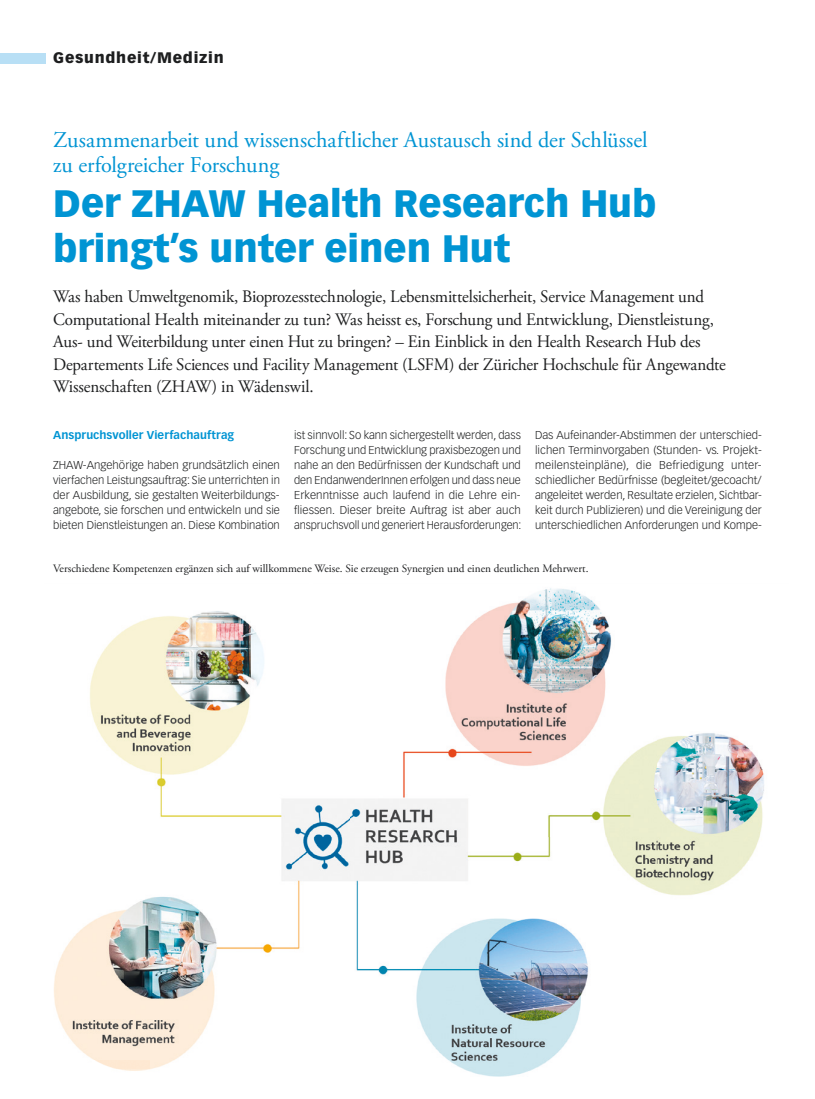
<style>
.page{position:relative;width:815px;height:1099px;background:#fff}
.page>*{position:absolute;margin:0;border:0;box-sizing:border-box;transform-origin:0 0}
.t1{font:900 37.5px/45px "Vectora LT Std";color:#0094d3}
.t2{font:22.5px/25px "Adobe Garamond Pro";color:#0094d3}
.t3{font:17.5px/22.5px "Adobe Garamond Pro";letter-spacing:-.01em;color:#1d1e1f}
.t4{font:900 15px "Vectora LT Std";letter-spacing:.05em;color:#1d1e1f}
.t5{font:300 11.25px/15px "Vectora LT Std";color:#1d1e1f;text-align:justify}
.t6{font:11.25px "Adobe Garamond Pro";color:#1d1e1f}
.t7{font:700 11.25px "Vectora LT Std";letter-spacing:.01em;color:#0094d3}
</style>
<div class="page">
<div style="left:0;top:53px;width:45px;height:10px;background:#b8dff5"></div>
<img style="left:90px;top:588px;width:567px;height:249px">
<img style="left:657px;top:733px;width:107px;height:163px">
<img style="left:54px;top:837px;width:559px;height:240px">
<img style="left:613px;top:837px;width:45px;height:59px">
<img style="left:54px;top:1056px;width:23px;height:12px">
<img style="left:93px;top:1060px;width:57px;height:8px">
<h3 class="t4" style="left:53px;top:49px;width:172px">Gesundheit/Medizin</h3>
<h2 class="t2" style="left:53px;top:128px;width:596px">Zusammenarbeit und wissenschaftlicher Austausch sind der Schlüssel zu erfolgreicher Forschung</h2>
<h1 class="t1" style="left:53px;top:180px;width:605px">Der ZHAW Health Research Hub bringt’s unter einen Hut</h1>
<p class="t3" style="left:53px;top:286px;width:674px">Was haben Umweltgenomik, Bioprozesstechnologie, Lebensmittelsicherheit, Service Management und Computational Health miteinander zu tun? Was heisst es, Forschung und Entwicklung, Dienstleistung, Aus- und Weiterbildung unter einen Hut zu bringen? – Ein Einblick in den Health Research Hub des Departements Life Sciences und Facility Management (LSFM) der Züricher Hochschule für Angewandte Wissenschaften (ZHAW) in Wädenswil.</p>
<p class="t7" style="left:53px;top:428px;width:183px">Anspruchsvoller Vierfachauftrag</p>
<p class="t5" style="left:53px;top:458px;width:228px">ZHAW-Angehörige haben grundsätzlich einen vierfachen Leistungsauftrag: Sie unterrichten in der Ausbildung, sie gestalten Weiterbildungs&shy;angebote, sie forschen und entwickeln und sie bieten Dienstleistungen an. Diese Kombination</p>
<p class="t5" style="left:294px;top:428px;width:229px">ist sinnvoll: So kann sichergestellt werden, dass Forschung und Entwicklung praxisbezogen und nahe an den Bedürfnissen der Kundschaft und den EndanwenderInnen erfolgen und dass neue Erkenntnisse auch laufend in die Lehre ein&shy;fliessen. Dieser breite Auftrag ist aber auch anspruchsvoll und generiert Herausforderungen:</p>
<p class="t5" style="left:535px;top:428px;width:228px">Das Aufeinander-Abstimmen der unterschied&shy;lichen Terminvorgaben (Stunden- vs. Projekt&shy;meilensteinpläne), die Befriedigung unter&shy;schiedlicher Bedürfnisse (begleitet/gecoacht/ angeleitet werden, Resultate erzielen, Sichtbar&shy;keit durch Publizieren) und die Vereinigung der unterschiedlichen Anforderungen und Kompe-</p>
<p class="t6" style="left:53px;top:561px;width:537px">Verschiedene Kompetenzen ergänzen sich auf willkommene Weise. Sie erzeugen Synergien und einen deutlichen Mehrwert.</p>
</div>
